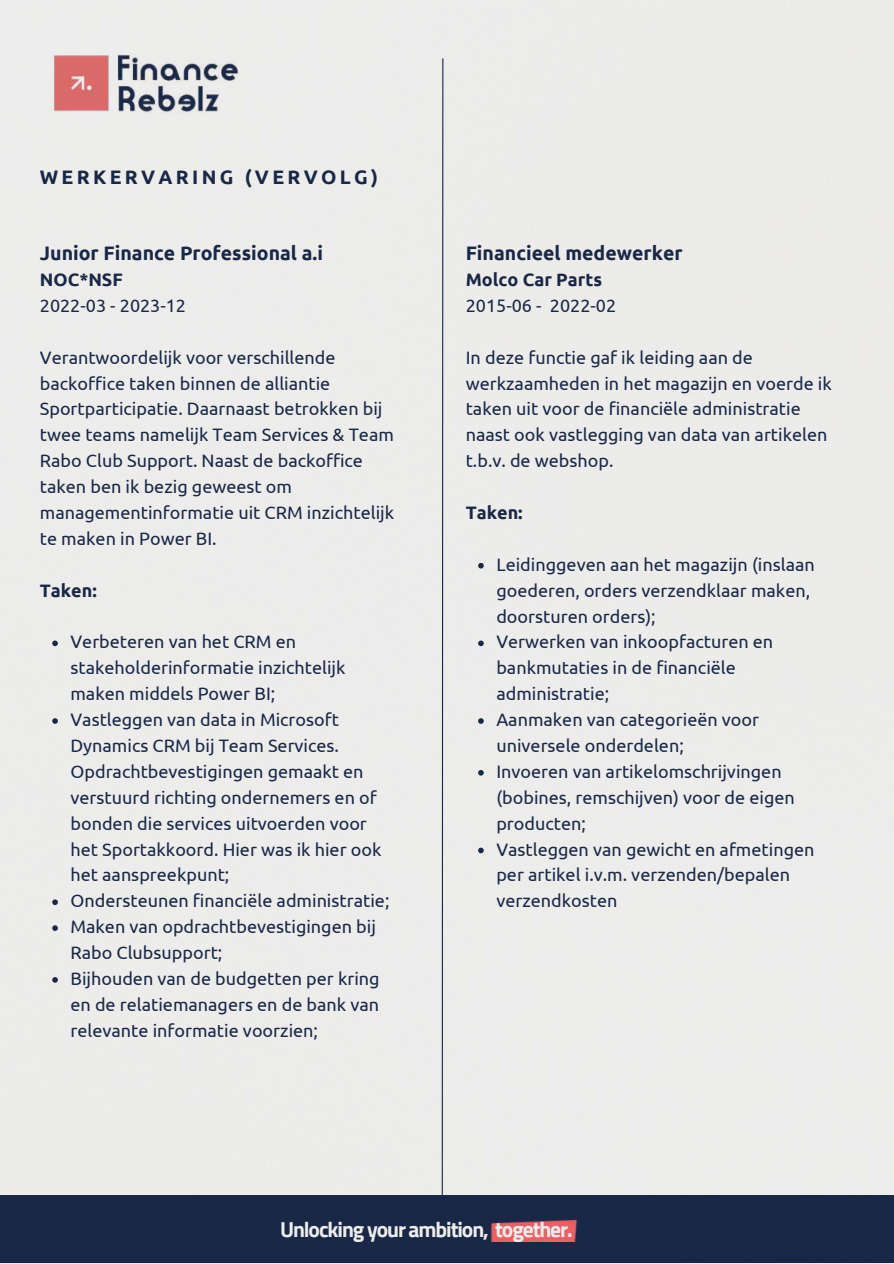
<style>
.page{position:relative;width:894px;height:1264px;background:#fff}
.page>*{position:absolute;margin:0;border:0;box-sizing:border-box;transform-origin:0 0}
.t1{font:700 21.6px "Cairo";letter-spacing:-.05em;color:#ededed}
.t2{font:700 19.5px "Ubuntu";color:#192847}
.t3{font:700 19.5px "Ubuntu";letter-spacing:.17em;color:#192847}
.t4{font:18px/25.8px "Ubuntu";color:#192847}
.t5{font:700 18px "Ubuntu";color:#192847}
</style>
<div class="page">
<div style="left:0;top:0;width:893px;height:1263px;background:#edeceb"></div>
<div style="left:0;top:1195px;width:893px;height:67px;background:#192847"></div>
<img style="left:490px;top:1219px;width:87px;height:22px">
<img style="left:40px;top:41px;width:215px;height:84px">
<svg style="left:441px;top:57px;width:3px;height:1138px;background:#9ca2ad"></svg>
<svg style="left:52px;top:640px;width:6px;height:6px"></svg>
<svg style="left:52px;top:718px;width:6px;height:5px"></svg>
<svg style="left:52px;top:899px;width:6px;height:6px"></svg>
<svg style="left:52px;top:925px;width:6px;height:5px"></svg>
<svg style="left:52px;top:977px;width:6px;height:5px"></svg>
<svg style="left:478px;top:563px;width:5px;height:5px"></svg>
<svg style="left:478px;top:640px;width:5px;height:6px"></svg>
<svg style="left:478px;top:718px;width:5px;height:5px"></svg>
<svg style="left:478px;top:770px;width:5px;height:5px"></svg>
<svg style="left:478px;top:847px;width:5px;height:6px"></svg>
<p class="t3" style="left:40px;top:165px;width:339px">WERKERVARING (VERVOLG)</p>
<p class="t2" style="left:40px;top:241px;width:284px">Junior Finance Professional a.i</p>
<p class="t5" style="left:40px;top:269px;width:84px">NOC*NSF</p>
<p class="t4" style="left:40px;top:292px;width:148px">2022-03 - 2023-12</p>
<p class="t4" style="left:40px;top:344px;width:356px">Verantwoordelijk voor verschillende backoffice taken binnen de alliantie Sportparticipatie. Daarnaast betrokken bij twee teams namelijk Team Services &amp; Team Rabo Club Support. Naast de backoffice taken ben ik bezig geweest om managementinformatie uit CRM inzichtelijk te maken in Power BI.</p>
<p class="t5" style="left:40px;top:579px;width:58px">Taken:</p>
<p class="t4" style="left:70px;top:628px;width:320px">Verbeteren van het CRM en stakeholderinformatie inzichtelijk maken middels Power BI;<br>Vastleggen van data in Microsoft<br>Dynamics CRM bij Team Services.<br>Opdrachtbevestigingen gemaakt en verstuurd richting ondernemers en of bonden die services uitvoerden voor het Sportakkoord. Hier was ik hier ook het aanspreekpunt;<br>Ondersteunen financiële administratie;<br>Maken van opdrachtbevestigingen bij<br>Rabo Clubsupport;<br>Bijhouden van de budgetten per kring en de relatiemanagers en de bank van relevante informatie voorzien;</p>
<p class="t2" style="left:465px;top:241px;width:218px">Financieel medewerker</p>
<p class="t5" style="left:465px;top:269px;width:138px">Molco Car Parts</p>
<p class="t4" style="left:465px;top:292px;width:152px">2015-06 - 2022-02</p>
<p class="t4" style="left:465px;top:344px;width:367px">In deze functie gaf ik leiding aan de werkzaamheden in het magazijn en voerde ik taken uit voor de financiële administratie naast ook vastlegging van data van artikelen t.b.v. de webshop.</p>
<p class="t5" style="left:465px;top:501px;width:58px">Taken:</p>
<p class="t4" style="left:496px;top:551px;width:320px">Leidinggeven aan het magazijn (inslaan goederen, orders verzendklaar maken, doorsturen orders);<br>Verwerken van inkoopfacturen en bankmutaties in de financiële administratie;<br>Aanmaken van categorieën voor universele onderdelen;<br>Invoeren van artikelomschrijvingen (bobines, remschijven) voor de eigen producten;<br>Vastleggen van gewicht en afmetingen per artikel i.v.m. verzenden/bepalen verzendkosten</p>
<p class="t1" style="left:280px;top:1216px;width:294px">Unlocking your ambition, together.</p>
</div>
